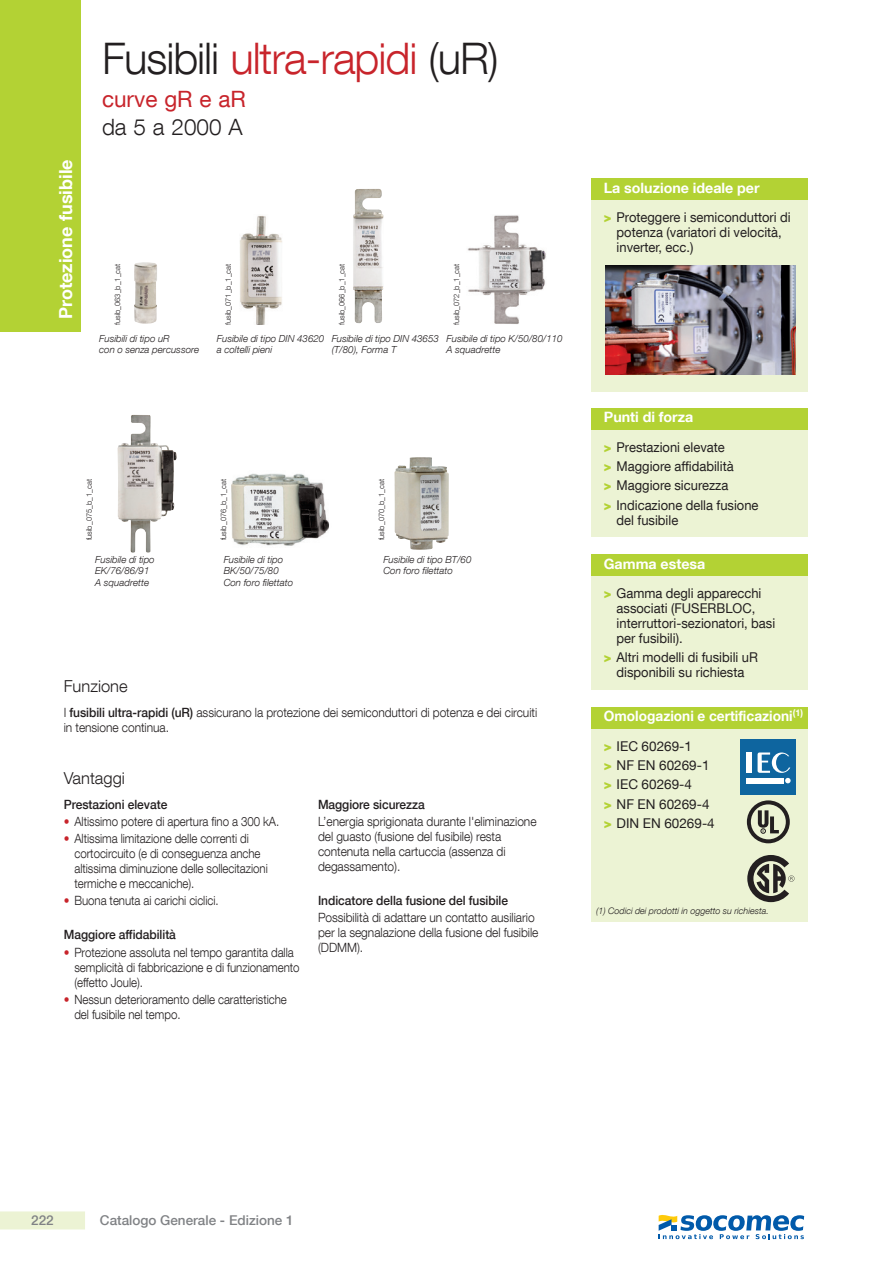
<style>
.page{position:relative;width:893px;height:1263px;background:#fff}
.page>*{position:absolute;margin:0;border:0;box-sizing:border-box;transform-origin:0 0}
.t1{font:300 43.5px "Helvetica Neue LT Com";letter-spacing:-.025em;color:#231f20}
.t2{font:22.5px "Helvetica Neue LT Com";color:#c8242b}
.t3{font:300 22.5px "Helvetica Neue LT Com";color:#231f20}
.t4{font:700 18px "Helvetica Neue LT Com";color:#fff}
.t5{font:300 16.5px "Helvetica Neue LT Com";color:#231f20}
.t6{font:700 14.25px "Helvetica Neue LT Com";color:#fff}
.t7{font:700 14.25px "Helvetica Neue LT Com";color:#fff;scale:.96 1}
.t8{font:13.5px/15px "Helvetica Neue LT Com";color:#231f20;scale:.96 1}
.t9{font:13.5px/19.2px "Helvetica Neue LT Com";color:#231f20}
.t10{font:500 13.5px "Helvetica Neue LT Com";color:#808285}
.t11{font:300 12.75px/15px "Helvetica Neue LT Com";letter-spacing:-.005em;color:#231f20;scale:.9 1}
.t12{font:300 12.75px/15px "Helvetica Neue LT Com";letter-spacing:-.005em;color:#231f20;scale:.94 1}
.t13{font:500 12.75px "Helvetica Neue LT Com";letter-spacing:-.005em;color:#231f20;scale:.94 1}
.t14{font:italic 300 9.75px/11.7px "Helvetica Neue LT Com";color:#231f20}
.t15{font:italic 300 9px "Helvetica Neue LT Com";color:#231f20}
.t16{font:300 7.5px "Helvetica Neue LT Com";color:#231f20}
.s1{color:#c8242b}
.s2{font-weight:500}
.s3{font-weight:900;color:#b3d234}
</style>
<div class="page">
<div style="left:0;top:0;width:81px;height:332px;background:#b3d234"></div>
<div style="left:0;top:1211px;width:85px;height:18px;background:#ecf3d4"></div>
<img style="left:134px;top:262px;width:23px;height:62px">
<div style="left:591px;top:200px;width:217px;height:191px;background:#ecf3d4"></div>
<div style="left:591px;top:179px;width:217px;height:21px;background:#b3d234"></div>
<img style="left:605px;top:266px;width:190px;height:109px">
<div style="left:591px;top:576px;width:217px;height:114px;background:#ecf3d4"></div>
<div style="left:591px;top:554px;width:217px;height:22px;background:#b3d234"></div>
<div style="left:591px;top:429px;width:217px;height:108px;background:#ecf3d4"></div>
<div style="left:591px;top:408px;width:217px;height:21px;background:#b3d234"></div>
<img style="left:353px;top:189px;width:31px;height:134px">
<img style="left:240px;top:215px;width:42px;height:110px">
<img style="left:394px;top:457px;width:55px;height:93px">
<img style="left:467px;top:215px;width:79px;height:109px">
<img style="left:117px;top:415px;width:60px;height:137px">
<img style="left:231px;top:473px;width:98px;height:73px">
<div style="left:591px;top:728px;width:217px;height:194px;background:#ecf3d4"></div>
<div style="left:591px;top:707px;width:217px;height:21px;background:#b3d234"></div>
<div style="left:740px;top:739px;width:55px;height:55px;background:#0e659f"></div>
<hr style="left:746px;top:778px;width:37px;height:1px;background:#fff">
<hr style="left:746px;top:780px;width:37px;height:1px;background:#fff">
<hr style="left:746px;top:782px;width:37px;height:1px;background:#fff">
<div style="left:746px;top:752px;width:5px;height:21px;background:#fff"></div>
<svg style="left:758px;top:752px;width:33px;height:31px"></svg>
<svg style="left:747px;top:800px;width:43px;height:43px"></svg>
<svg style="left:747px;top:855px;width:47px;height:47px"></svg>
<svg style="left:659px;top:1215px;width:145px;height:24px"></svg>
<h3 class="t4" style="left:54px;top:319px;width:161px;rotate:-90deg">Protezione fusibile</h3>
<h1 class="t1" style="left:102px;top:32px;width:398px">Fusibili <span class="s1">ultra-rapidi</span> (uR)</h1>
<h2 class="t2" style="left:102px;top:85px;width:145px">curve gR e aR</h2>
<h2 class="t3" style="left:102px;top:113px;width:142px">da 5 a 2000 A</h2>
<p class="t16" style="left:113px;top:325px;width:63px;rotate:-90deg">fusib_063_b_1_cat</p>
<p class="t14" style="left:99px;top:332px;width:102px">Fusibili di tipo uR<br>con o senza percussore</p>
<p class="t16" style="left:224px;top:325px;width:63px;rotate:-90deg">fusib_071_b_1_cat</p>
<p class="t16" style="left:337px;top:325px;width:63px;rotate:-90deg">fusib_066_b_1_cat</p>
<p class="t16" style="left:452px;top:325px;width:63px;rotate:-90deg">fusib_072_b_1_cat</p>
<p class="t14" style="left:446px;top:332px;width:118px">Fusibile di tipo K/50/80/110<br>A squadrette</p>
<p class="t14" style="left:217px;top:332px;width:109px">Fusibile di tipo DIN 43620 a coltelli pieni</p>
<p class="t14" style="left:332px;top:332px;width:109px">Fusibile di tipo DIN 43653 (T/80), Forma T</p>
<p class="t16" style="left:85px;top:540px;width:63px;rotate:-90deg">fusib_075_b_1_cat</p>
<p class="t14" style="left:95px;top:553px;width:61px">Fusibile di tipo<br>EK/76/86/91<br>A squadrette</p>
<p class="t16" style="left:219px;top:540px;width:63px;rotate:-90deg">fusib_076_b_1_cat</p>
<p class="t14" style="left:224px;top:553px;width:71px">Fusibile di tipo<br>BK/50/75/80<br>Con foro filettato</p>
<p class="t16" style="left:377px;top:540px;width:63px;rotate:-90deg">fusib_070_b_1_cat</p>
<p class="t14" style="left:383px;top:553px;width:90px">Fusibile di tipo BT/60<br>Con foro filettato</p>
<p class="t5" style="left:64px;top:676px;width:65px">Funzione</p>
<p class="t12" style="left:64px;top:705px;width:505px">I <span class="s2">fusibili ultra-rapidi (uR)</span> assicurano la protezione dei semiconduttori di potenza e dei circuiti in tensione continua.</p>
<p class="t5" style="left:64px;top:768px;width:63px">Vantaggi</p>
<p class="t13" style="left:64px;top:797px;width:112px">Prestazioni elevate</p>
<p class="t11" style="left:64px;top:814px;width:241px"><span class="s1">•</span> Altissimo potere di apertura fino a 300 kA.</p>
<p class="t11" style="left:74px;top:831px;width:216px;text-indent:-11px"><span class="s1">•</span> Altissima limitazione delle correnti di cortocircuito (e di conseguenza anche altissima diminuzione delle sollecitazioni termiche e meccaniche).</p>
<p class="t11" style="left:64px;top:893px;width:174px"><span class="s1">•</span> Buona tenuta ai carichi ciclici.</p>
<p class="t13" style="left:64px;top:927px;width:121px">Maggiore affidabilità</p>
<p class="t11" style="left:74px;top:944px;width:252px;text-indent:-11px"><span class="s1">•</span> Protezione assoluta nel tempo garantita dalla semplicità di fabbricazione e di funzionamento (effetto Joule).</p>
<p class="t11" style="left:74px;top:991px;width:238px;text-indent:-11px"><span class="s1">•</span> Nessun deterioramento delle caratteristiche del fusibile nel tempo.</p>
<p class="t13" style="left:318px;top:797px;width:115px">Maggiore sicurezza</p>
<p class="t12" style="left:318px;top:814px;width:234px">L’energia sprigionata durante l'eliminazione del guasto (fusione del fusibile) resta contenuta nella cartuccia (assenza di degassamento).</p>
<p class="t13" style="left:318px;top:893px;width:204px">Indicatore della fusione del fusibile</p>
<p class="t12" style="left:318px;top:910px;width:236px">Possibilità di adattare un contatto ausiliario per la segnalazione della fusione del fusibile (DDMM).</p>
<p class="t6" style="left:604px;top:179px;width:157px">La soluzione ideale per</p>
<p class="t8" style="left:617px;top:210px;width:183px;text-indent:-13px"><span class="s3">&gt;</span> Proteggere i semiconduttori di potenza (variatori di velocità, inverter, ecc.)</p>
<p class="t6" style="left:604px;top:408px;width:91px">Punti di forza</p>
<p class="t8" style="left:604px;top:437px;width:163px;line-height:19.2px"><span class="s3">&gt;</span> Prestazioni elevate<br><span class="s3">&gt;</span> Maggiore affidabilità<br><span class="s3">&gt;</span> Maggiore sicurezza<br><span class="s3">&gt;</span> Indicazione della fusione</p>
<p class="t8" style="left:617px;top:512px;width:66px">del fusibile</p>
<p class="t6" style="left:604px;top:555px;width:103px">Gamma estesa</p>
<p class="t8" style="left:617px;top:585px;width:167px;text-indent:-13px"><span class="s3">&gt;</span> Gamma degli apparecchi associati (FUSERBLOC, interruttori-sezionatori, basi per fusibili).</p>
<p class="t8" style="left:604px;top:650px;width:162px;text-align:center"><span class="s3">&gt;</span> Altri modelli di fusibili uR disponibili su richiesta</p>
<p class="t7" style="left:604px;top:707px;width:209px">Omologazioni e certificazioni<sup>(1)</sup></p>
<p class="t9" style="left:604px;top:736px;width:112px"><span class="s3">&gt;</span> IEC 60269-1<br><span class="s3">&gt;</span> NF EN 60269-1 <span class="s3">&gt;</span> IEC 60269-4<br><span class="s3">&gt;</span> NF EN 60269-4 <span class="s3">&gt;</span> DIN EN 60269-4</p>
<p class="t15" style="left:596px;top:906px;width:174px">(1) Codici dei prodotti in oggetto su richiesta.</p>
<p class="t10" style="left:31px;top:1212px;width:24px">222</p>
<p class="t10" style="left:100px;top:1212px;width:195px">Catalogo Generale - Edizione 1</p>
</div>
